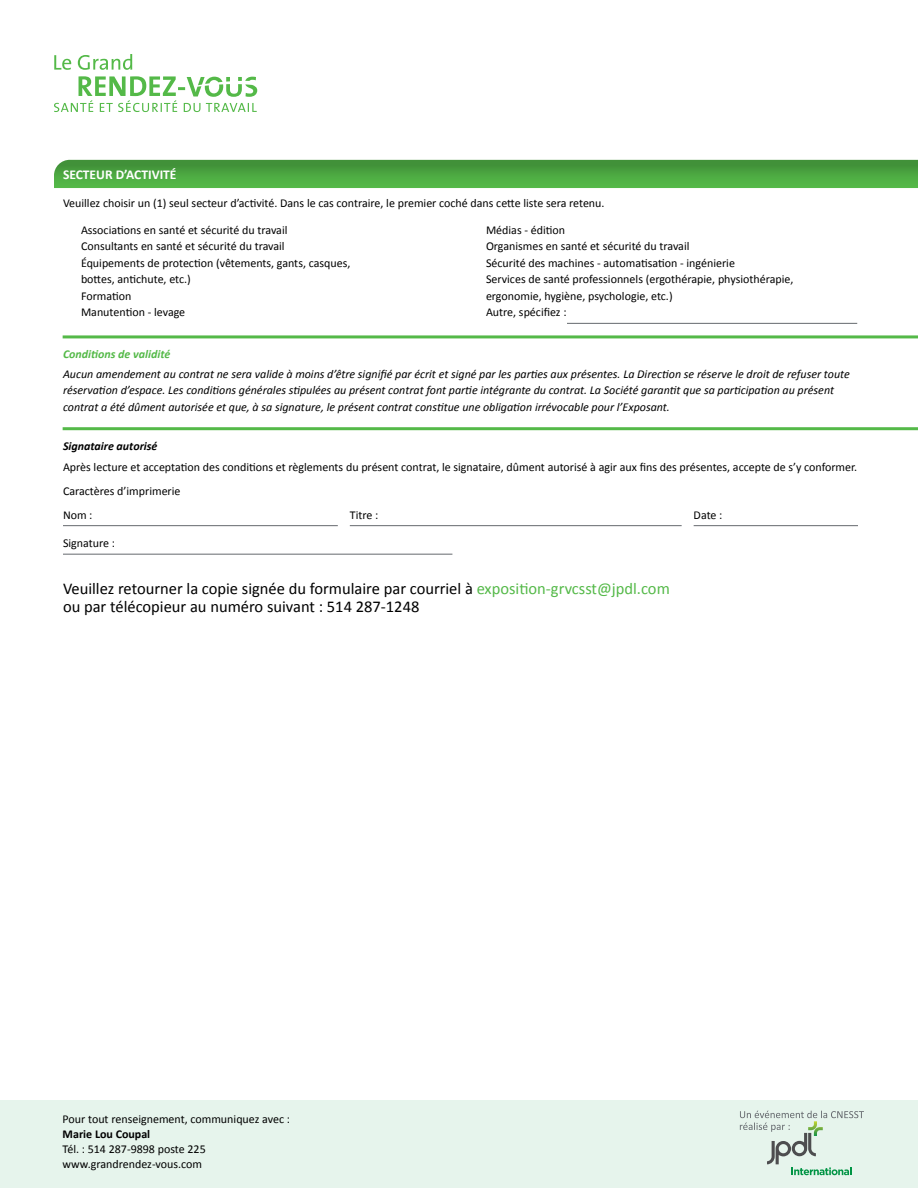
<style>
.page{position:relative;width:918px;height:1188px;background:#fff}
.page>*{position:absolute;margin:0;border:0;box-sizing:border-box;transform-origin:0 0}
.t1{font:16.5px/18.6px "Calibri";color:#000}
.t2{font:700 13.5px "Calibri";color:#fff}
.t3{font:12px/16.5px "Calibri";color:#000}
.t4{font:italic 12px/16.5px "Calibri";color:#000}
.t5{font:italic 700 12px "Calibri";color:#54b948}
.t6{font:italic 700 12px "Calibri";color:#000}
.t7{font:700 12px "Calibri";color:#000}
.s1{color:#54b948}
</style>
<div class="page">
<svg style="left:54px;top:160px;width:864px;height:28px;background:#4ba540"></svg>
<hr style="left:63px;top:525px;width:275px;height:1px;background:#65696e">
<hr style="left:350px;top:525px;width:332px;height:1px;background:#65696e">
<hr style="left:694px;top:525px;width:164px;height:1px;background:#65696e">
<hr style="left:63px;top:554px;width:389px;height:1px;background:#65696e">
<svg style="left:54px;top:54px;width:78px;height:16px"></svg>
<svg style="left:54px;top:76px;width:203px;height:36px"></svg>
<hr style="left:567px;top:323px;width:290px;height:1px;background:#65696e">
<hr style="left:63px;top:335px;width:855px;height:3px;background:#54b948">
<hr style="left:63px;top:427px;width:855px;height:3px;background:#54b948">
<div style="left:0;top:1101px;width:918px;height:87px;background:#e6f4ec"></div>
<svg style="left:740px;top:1111px;width:124px;height:64px"></svg>
<p class="t2" style="left:63px;top:166px;width:115px">SECTEUR D’ACTIVITÉ</p>
<p class="t3" style="left:63px;top:195px;width:543px">Veuillez choisir un (1) seul secteur d’activité. Dans le cas contraire, le premier coché dans cette liste sera retenu.</p>
<p class="t3" style="left:81px;top:222px;width:271px">Associations en santé et sécurité du travail<br>Consultants en santé et sécurité du travail Équipements de protection (vêtements, gants, casques, bottes, antichute, etc.)<br>Formation<br>Manutention - levage</p>
<p class="t3" style="left:486px;top:222px;width:309px">Médias - édition<br>Organismes en santé et sécurité du travail<br>Sécurité des machines - automatisation - ingénierie<br>Services de santé professionnels (ergothérapie, physiothérapie, ergonomie, hygiène, psychologie, etc.)<br>Autre, spécifiez :</p>
<p class="t5" style="left:63px;top:346px;width:109px">Conditions de validité</p>
<p class="t4" style="left:63px;top:365px;width:788px">Aucun amendement au contrat ne sera valide à moins d’être signifié par écrit et signé par les parties aux présentes. La Direction se réserve le droit de refuser toute réservation d’espace. Les conditions générales stipulées au présent contrat font partie intégrante du contrat. La Société garantit que sa participation au présent contrat a été dûment autorisée et que, à sa signature, le présent contrat constitue une obligation irrévocable pour l’Exposant.</p>
<p class="t6" style="left:63px;top:439px;width:96px">Signataire autorisé</p>
<p class="t3" style="left:63px;top:456px;width:796px;line-height:23.7px">Après lecture et acceptation des conditions et règlements du présent contrat, le signataire, dûment autorisé à agir aux fins des présentes, accepte de s’y conformer.<br>Caractères d’imprimerie<br>Nom :</p>
<p class="t3" style="left:350px;top:507px;width:30px">Titre :</p>
<p class="t3" style="left:694px;top:507px;width:30px">Date :</p>
<p class="t3" style="left:63px;top:535px;width:54px">Signature :</p>
<h1 class="t1" style="left:63px;top:579px;width:608px">Veuillez retourner la copie signée du formulaire par courriel à <span class="s1">exposition-grvcsst@jpdl.com </span>ou par télécopieur au numéro suivant : 514 287-1248</h1>
<p class="t3" style="left:63px;top:1111px;width:229px">Pour tout renseignement, communiquez avec :</p>
<p class="t7" style="left:63px;top:1126px;width:89px">Marie Lou Coupal</p>
<p class="t3" style="left:63px;top:1141px;width:145px;line-height:15px">Tél. : 514 287-9898 poste 225 www.grandrendez-vous.com</p>
</div>
